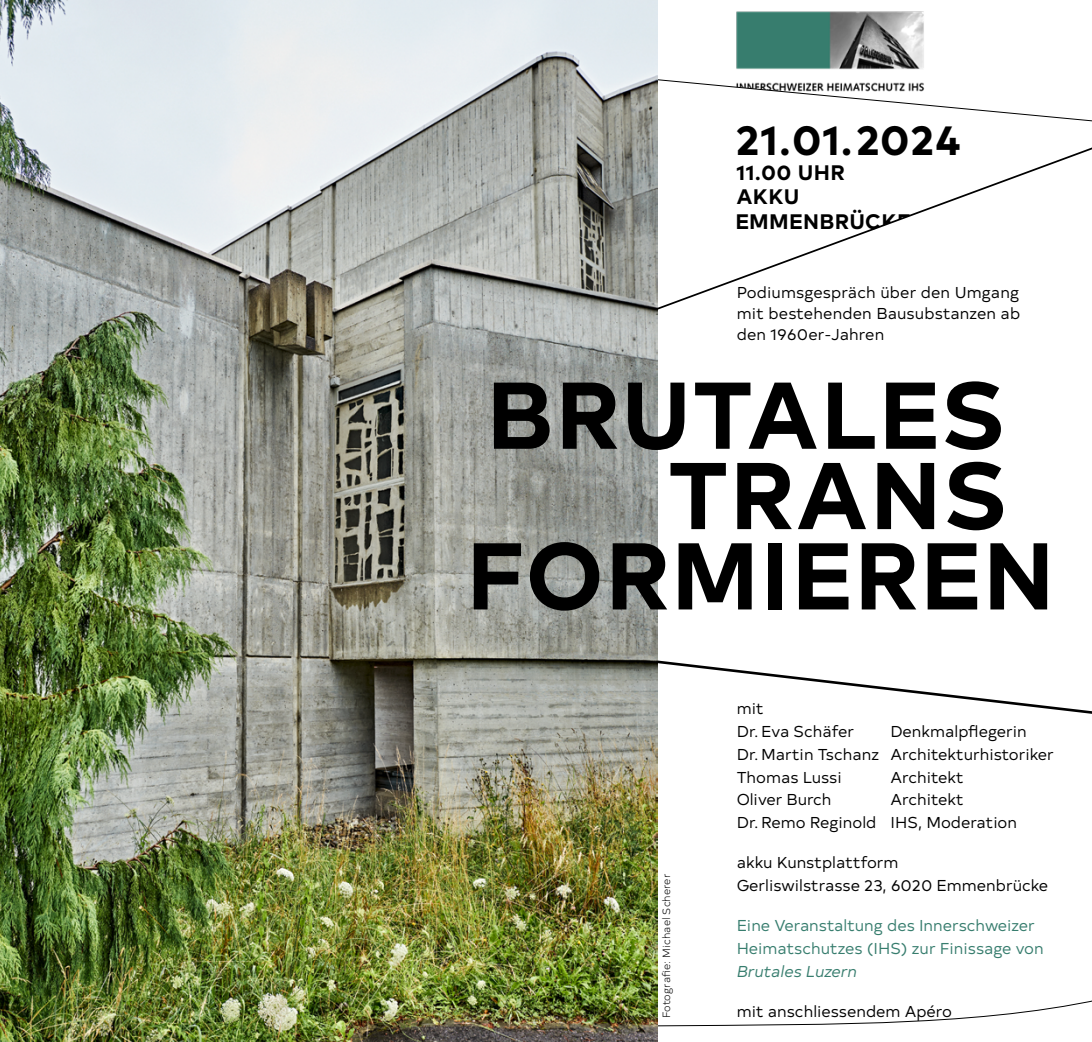
<style>
.page{position:relative;width:1092px;height:1042px;background:#fff}
.page>*{position:absolute;margin:0;border:0;box-sizing:border-box;transform-origin:0 0}
.t1{font:700 94.5px "Typold";letter-spacing:.015em;color:#000}
.t2{font:700 42px "Typold";letter-spacing:.015em;color:#000}
.t3{font:700 21px/24.5px "Typold";letter-spacing:.015em;color:#000}
.t4{font:15.75px/22.8px "Typold";color:#000}
.t5{font:15.75px/22.8px "Typold";color:#377d6e}
.t6{font:italic 15.75px "Typold";color:#377d6e}
.t7{font:300 10.5px "Typold";letter-spacing:.01em;color:#000}
</style>
<div class="page">
<svg style="left:657px;top:992px;width:434px;height:34px"></svg>
<img style="left:736px;top:11px;width:188px;height:59px">
<svg style="left:657px;top:658px;width:434px;height:68px"></svg>
<svg style="left:657px;top:122px;width:434px;height:190px"></svg>
<svg style="left:657px;top:79px;width:434px;height:43px"></svg>
<img style="left:0;top:0;width:657px;height:1042px">
<h2 class="t2" style="left:735px;top:106px;width:227px">21.01.2024</h2>
<h3 class="t3" style="left:735px;top:158px;width:177px">11.00 UHR<br>AKKU<br>EMMENBRÜCKE</h3>
<p class="t4" style="left:736px;top:281px;width:285px;line-height:21px;text-align:justify">Podiumsgespräch über den Umgang mit bestehenden Bausubstanzen ab den 1960er-Jahren</p>
<h1 class="t1" style="left:486px;top:337px;width:521px">BRUTALES</h1>
<h1 class="t1" style="left:668px;top:418px;width:341px">TRANS</h1>
<h1 class="t1" style="left:466px;top:498px;width:590px">FORMIEREN</h1>
<p class="t7" style="left:658px;top:1018px;width:146px;rotate:-90deg">Fotografie: Michael Scherer</p>
<p class="t4" style="left:736px;top:696px;width:119px">mit<br>Dr. Eva Schäfer</p>
<p class="t4" style="left:736px;top:719px;width:318px;text-indent:154px">Denkmalpflegerin<br>Dr. Martin Tschanz Architekturhistoriker<br>Thomas Lussi</p>
<p class="t4" style="left:890px;top:764px;width:75px">Architekt</p>
<p class="t4" style="left:736px;top:787px;width:96px">Oliver Burch</p>
<p class="t4" style="left:736px;top:787px;width:282px;text-indent:154px">Architekt<br>Dr. Remo Reginold IHS, Moderation</p>
<p class="t4" style="left:736px;top:850px;width:313px">akku Kunstplattform<br>Gerliswilstrasse 23, 6020 Emmenbrücke</p>
<p class="t5" style="left:736px;top:913px;width:308px">Eine Veranstaltung des Innerschweizer<br>Heimatschutzes (IHS) zur Finissage von</p>
<p class="t6" style="left:736px;top:959px;width:122px">Brutales Luzern</p>
<p class="t4" style="left:736px;top:999px;width:217px">mit anschliessendem Apéro</p>
</div>
